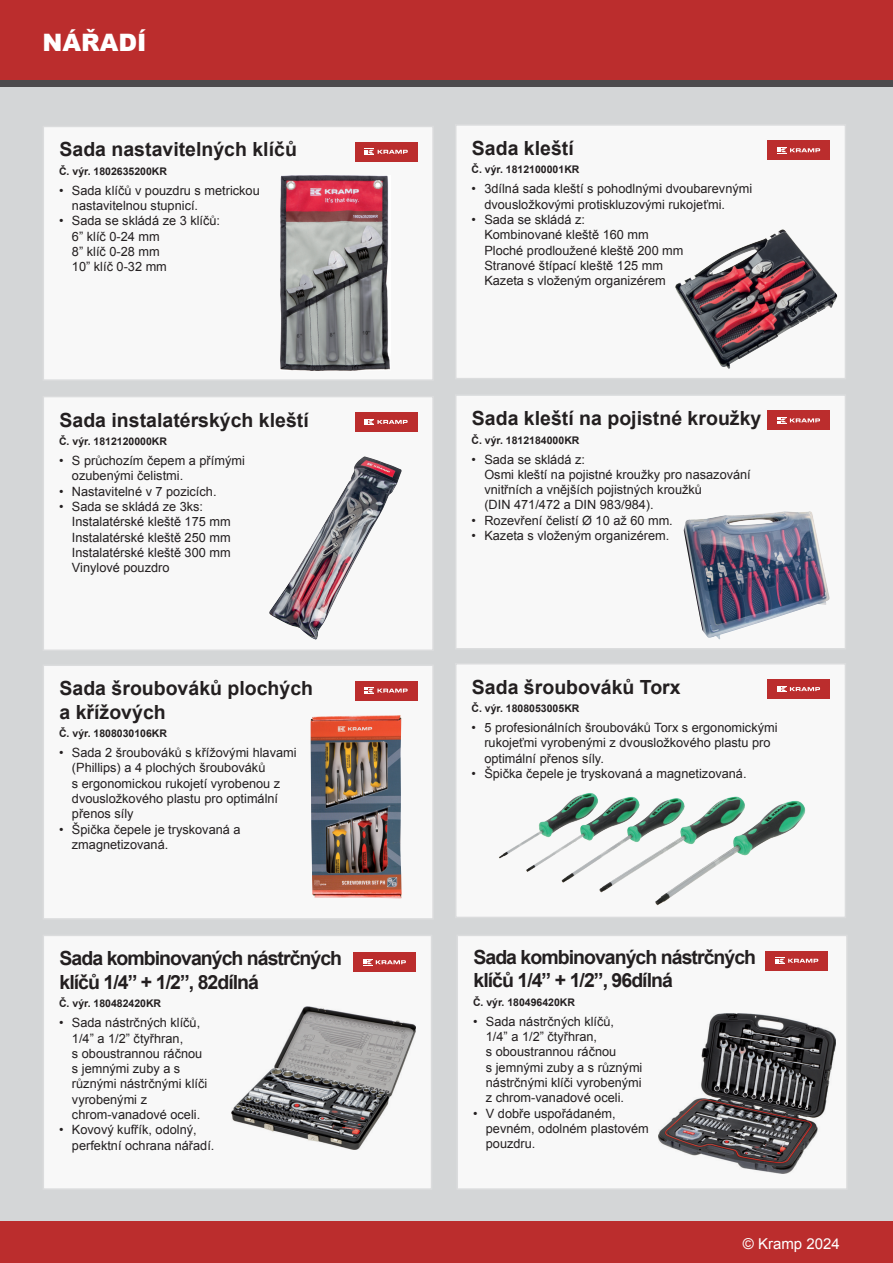
<style>
.page{position:relative;width:893px;height:1263px;background:#fff}
.page>*{position:absolute;margin:0;border:0;box-sizing:border-box;transform-origin:0 0}
.t1{font:900 24px "Arial";color:#fff}
.t2{font:700 19.5px/23.4px "Arial";color:#231f20}
.t3{font:700 19.5px/23.4px "Arial";letter-spacing:-.05em;color:#231f20}
.t4{font:15px "Arial";color:#fff}
.t5{font:12.75px/15.3px "Arial";color:#231f20}
.t6{font:700 10.5px "Arial";color:#231f20}
</style>
<div class="page">
<div style="left:0;top:1220px;width:893px;height:43px;background:#bb2d2d"></div>
<div style="left:0;top:0;width:893px;height:85px;background:#bb2d2d"></div>
<div style="left:0;top:80px;width:893px;height:10px;background:#4d4b4d"></div>
<div style="left:0;top:88px;width:893px;height:1133px;background:#d4d6d7"></div>
<div style="left:43px;top:126px;width:391px;height:255px;background:#f8f8f8;border:2px solid #dddedf"></div>
<div style="left:43px;top:664px;width:391px;height:256px;background:#f8f8f8;border:2px solid #dddedf"></div>
<div style="left:43px;top:396px;width:391px;height:255px;background:#f8f8f8;border:2px solid #dddedf"></div>
<div style="left:43px;top:935px;width:389px;height:255px;background:#f8f8f8;border:2px solid #dddedf"></div>
<div style="left:455px;top:124px;width:391px;height:255px;background:#f8f8f8;border:2px solid #dddedf"></div>
<div style="left:455px;top:663px;width:391px;height:255px;background:#f8f8f8;border:2px solid #dddedf"></div>
<div style="left:456px;top:935px;width:392px;height:255px;background:#f8f8f8;border:2px solid #dddedf"></div>
<div style="left:455px;top:394px;width:391px;height:255px;background:#f8f8f8;border:2px solid #dddedf"></div>
<div style="left:355px;top:142px;width:62px;height:19px;background:#bb2d2d"></div>
<svg style="left:365px;top:149px;width:43px;height:6px"></svg>
<div style="left:355px;top:412px;width:62px;height:19px;background:#bb2d2d"></div>
<svg style="left:365px;top:419px;width:43px;height:6px"></svg>
<div style="left:355px;top:681px;width:62px;height:19px;background:#bb2d2d"></div>
<svg style="left:365px;top:687px;width:43px;height:7px"></svg>
<div style="left:353px;top:953px;width:62px;height:19px;background:#bb2d2d"></div>
<svg style="left:363px;top:959px;width:43px;height:7px"></svg>
<div style="left:768px;top:141px;width:62px;height:19px;background:#bb2d2d"></div>
<svg style="left:777px;top:147px;width:43px;height:7px"></svg>
<div style="left:767px;top:411px;width:62px;height:19px;background:#bb2d2d"></div>
<svg style="left:777px;top:417px;width:43px;height:7px"></svg>
<div style="left:767px;top:679px;width:62px;height:20px;background:#bb2d2d"></div>
<svg style="left:777px;top:686px;width:43px;height:6px"></svg>
<div style="left:766px;top:951px;width:62px;height:19px;background:#bb2d2d"></div>
<svg style="left:775px;top:957px;width:43px;height:7px"></svg>
<img style="left:281px;top:175px;width:109px;height:196px">
<img style="left:675px;top:229px;width:162px;height:140px">
<img style="left:269px;top:456px;width:133px;height:184px">
<img style="left:684px;top:511px;width:145px;height:128px">
<img style="left:311px;top:715px;width:91px;height:183px">
<img style="left:499px;top:793px;width:307px;height:112px">
<img style="left:232px;top:1006px;width:183px;height:144px">
<img style="left:659px;top:1013px;width:177px;height:160px">
<h1 class="t1" style="left:43px;top:25px;width:106px">NÁŘADÍ</h1>
<h2 class="t2" style="left:60px;top:139px;width:239px">Sada nastavitelných klíčů</h2>
<p class="t5" style="left:72px;top:183px;width:189px;text-indent:-13px">• Sada klíčů v pouzdru s metrickou nastavitelnou stupnicí.</p>
<p class="t5" style="left:72px;top:213px;width:150px;text-indent:-13px">• Sada se skládá ze 3 klíčů:<br>6” klíč 0-24 mm<br>8” klíč 0-28 mm<br>10” klíč 0-32 mm</p>
<p class="t6" style="left:59px;top:164px;width:109px">Č. výr. 1802635200KR</p>
<h2 class="t2" style="left:472px;top:137px;width:103px">Sada kleští</h2>
<p class="t5" style="left:484px;top:181px;width:269px;text-indent:-13px">• 3dílná sada kleští s pohodlnými dvoubarevnými dvousložkovými protiskluzovými rukojeťmi.</p>
<p class="t5" style="left:484px;top:212px;width:201px;text-indent:-13px">• Sada se skládá z:<br>Kombinované kleště 160 mm<br>Ploché prodloužené kleště 200 mm<br>Stranové štípací kleště 125 mm<br>Kazeta s vloženým organizérem</p>
<p class="t6" style="left:471px;top:163px;width:109px">Č. výr. 1812100001KR</p>
<h2 class="t2" style="left:60px;top:409px;width:251px">Sada instalatérských kleští</h2>
<p class="t5" style="left:72px;top:453px;width:174px;text-indent:-13px">• S průchozím čepem a přímými ozubenými čelistmi.</p>
<p class="t5" style="left:59px;top:484px;width:159px">• Nastavitelné v 7 pozicích.</p>
<p class="t5" style="left:72px;top:499px;width:160px;text-indent:-13px">• Sada se skládá ze 3ks:<br>Instalatérské kleště 175 mm<br>Instalatérské kleště 250 mm<br>Instalatérské kleště 300 mm<br>Vinylové pouzdro</p>
<p class="t6" style="left:59px;top:434px;width:109px">Č. výr. 1812120000KR</p>
<h2 class="t2" style="left:472px;top:407px;width:291px">Sada kleští na pojistné kroužky</h2>
<p class="t5" style="left:484px;top:451px;width:268px;text-indent:-13px">• Sada se skládá z:<br>Osmi kleští na pojistné kroužky pro nasazování vnitřních a vnějších pojistných kroužků<br>(DIN 471/472 a DIN 983/984).</p>
<p class="t5" style="left:472px;top:513px;width:203px">• Rozevření čelistí Ø 10 až 60 mm.</p>
<p class="t5" style="left:472px;top:528px;width:199px">• Kazeta s vloženým organizérem.</p>
<p class="t6" style="left:471px;top:433px;width:109px">Č. výr. 1812184000KR</p>
<h2 class="t2" style="left:60px;top:677px;width:255px">Sada šroubováků plochých a křížových</h2>
<p class="t5" style="left:72px;top:745px;width:226px;text-indent:-13px">• Sada 2 šroubováků s křížovými hlavami (Phillips) a 4 plochých šroubováků<br>s ergonomickou rukojetí vyrobenou z dvousložkového plastu pro optimální přenos síly</p>
<p class="t5" style="left:72px;top:821px;width:170px;text-indent:-13px">• Špička čepele je tryskovaná a zmagnetizovaná.</p>
<p class="t6" style="left:59px;top:726px;width:109px">Č. výr. 1808030106KR</p>
<h2 class="t2" style="left:472px;top:676px;width:210px">Sada šroubováků Torx</h2>
<p class="t5" style="left:484px;top:720px;width:295px;text-indent:-13px">• 5 profesionálních šroubováků Torx s ergonomickými rukojeťmi vyrobenými z dvousložkového plastu pro optimální přenos síly.</p>
<p class="t5" style="left:472px;top:766px;width:276px">• Špička čepele je tryskovaná a magnetizovaná.</p>
<p class="t6" style="left:471px;top:702px;width:109px">Č. výr. 1808053005KR</p>
<h2 class="t3" style="left:60px;top:947px;width:284px">Sada kombinovaných nástrčných klíčů 1/4” + 1/2”, 82dílná</h2>
<p class="t5" style="left:72px;top:1015px;width:137px;text-indent:-13px">• Sada nástrčných klíčů,<br>1/4” a 1/2” čtyřhran,<br>s oboustrannou ráčnou s jemnými zuby a s různými nástrčnými klíči vyrobenými z chrom-vanadové oceli.</p>
<p class="t5" style="left:72px;top:1122px;width:144px;text-indent:-13px">• Kovový kufřík, odolný, perfektní ochrana nářadí.</p>
<p class="t6" style="left:59px;top:997px;width:104px">Č. výr. 180482420KR</p>
<h2 class="t3" style="left:473px;top:946px;width:284px">Sada kombinovaných nástrčných klíčů 1/4” + 1/2”, 96dílná</h2>
<p class="t5" style="left:486px;top:1014px;width:158px;text-indent:-13px">• Sada nástrčných klíčů,<br>1/4” a 1/2” čtyřhran,<br>s oboustrannou ráčnou<br>s jemnými zuby a s různými nástrčnými klíči vyrobenými z chrom-vanadové oceli.</p>
<p class="t5" style="left:486px;top:1105px;width:164px;text-indent:-13px">• V dobře uspořádaném, pevném, odolném plastovém pouzdru.</p>
<p class="t6" style="left:473px;top:995px;width:104px">Č. výr. 180496420KR</p>
<p class="t4" style="left:743px;top:1233px;width:98px">© Kramp 2024</p>
</div>
